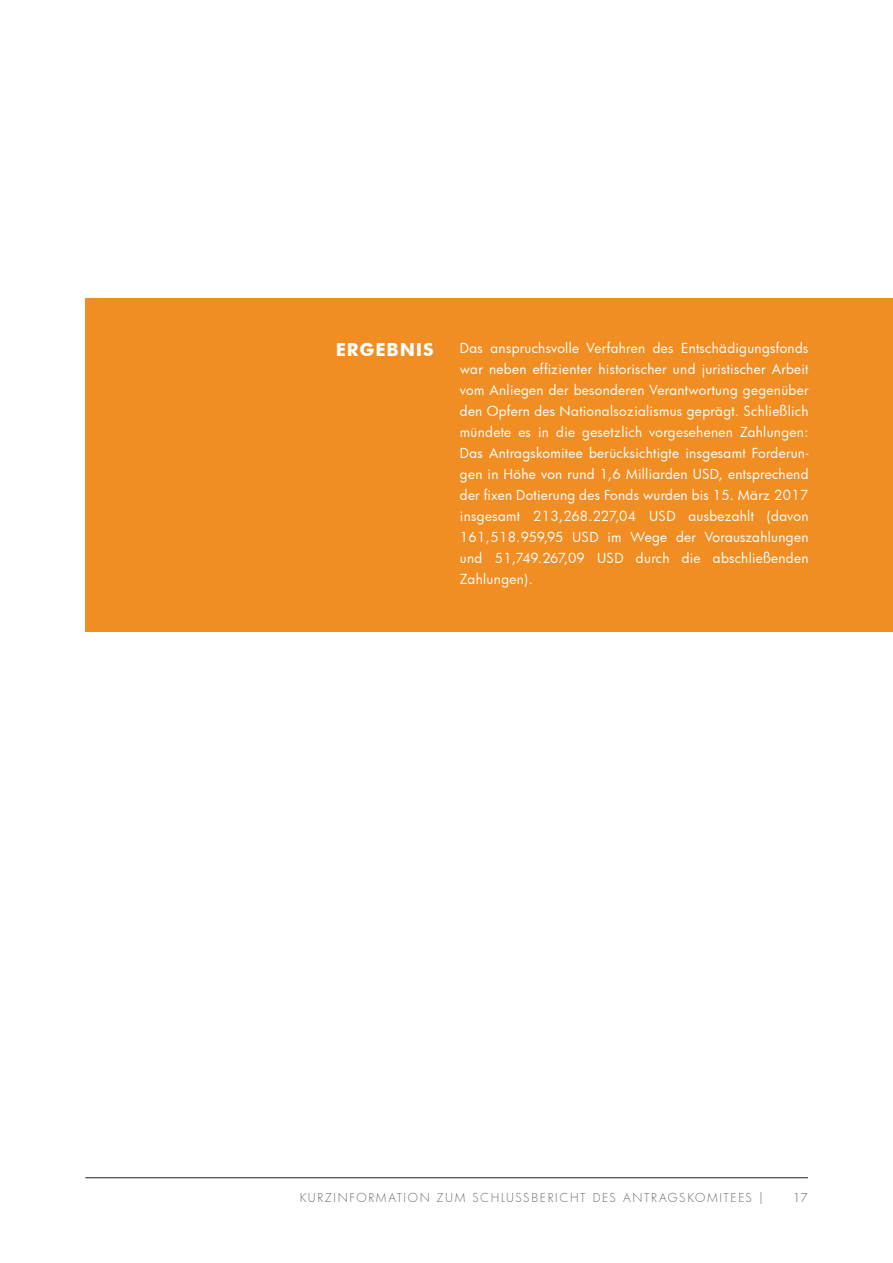
<style>
.page{position:relative;width:893px;height:1263px;background:#fff}
.page>*{position:absolute;margin:0;border:0;box-sizing:border-box;transform-origin:0 0}
.t1{font:700 18px "Futura BT";letter-spacing:.05em;color:#fff}
.t2{font:13.5px/21px "Futura";letter-spacing:.025em;color:#fff;text-align:justify}
.t3{font:300 12px "Futura";letter-spacing:.14em;color:#6c6d70}
.t4{font:300 12px "Futura";color:#636366}
</style>
<div class="page">
<div style="left:85px;top:298px;width:808px;height:333px;background:#f08e24"></div>
<hr style="left:85px;top:1177px;width:723px;height:1px;background:#231f20">
<p class="t1" style="left:336px;top:339px;width:99px">ERGEBNIS</p>
<p class="t2" style="left:460px;top:337px;width:350px">Das anspruchsvolle Verfahren des Entschädigungsfonds war neben effizienter historischer und juristischer Arbeit vom Anliegen der besonderen Verantwortung gegenüber den Opfern des Nationalsozialismus geprägt. Schließlich mündete es in die gesetzlich vorgesehenen Zahlungen:<br>Das Antragskomitee berücksichtigte insgesamt Forderun&shy;gen in Höhe von rund 1,6 Milliarden USD, entsprechend der fixen Dotierung des Fonds wurden bis 15. März 2017 insgesamt 213,268.227,04 USD ausbezahlt (davon 161,518.959,95 USD im Wege der Vorauszahlungen und 51,749.267,09 USD durch die abschließenden Zahlungen).</p>
<p class="t3" style="left:300px;top:1189px;width:465px">KURZINFORMATION ZUM SCHLUSSBERICHT DES ANTRAGSKOMITEES |</p>
<p class="t4" style="left:793px;top:1189px;width:16px">17</p>
</div>
